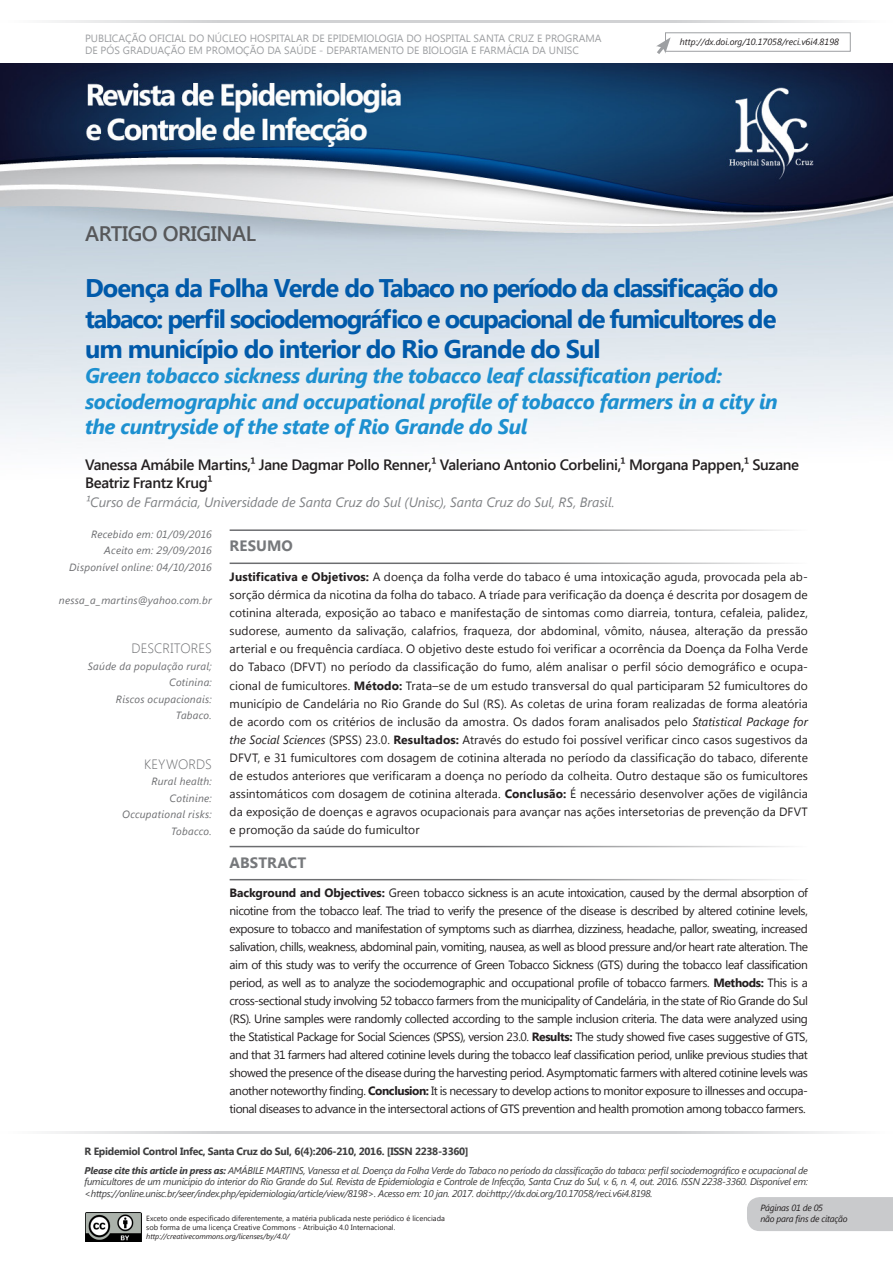
<style>
.page{position:relative;width:893px;height:1263px;background:#fff}
.page>*{position:absolute;margin:0;border:0;box-sizing:border-box;transform-origin:0 0}
.TÍTULOS{font:700 25.5px/30.6px "Segoe UI";letter-spacing:-.045em;color:#015aaa;text-align:justify}
.títulos_textos{font:italic 700 21px/25.2px "Segoe UI";letter-spacing:-.025em;color:#1d90d0}
.títulos_textos-2{font:600 21px "Segoe UI";letter-spacing:-.02em;color:#57585a}
.Nome_médico{font:600 15px/18px "Segoe UI";letter-spacing:-.025em;color:#231f20}
.SESSAO{font:700 15px "Segoe UI";letter-spacing:.005em;color:#76787b}
.Titulação_médicos_ok{font:italic 13.5px "Segoe UI";letter-spacing:-.005em;color:#808285}
.texto_ok{font:300 13.5px "Segoe UI";letter-spacing:.005em;color:#6c6d70}
.texto_ok-2{font:12px/18px "Segoe UI";letter-spacing:-.01em;color:#231f20;text-align:justify}
.texto_ok-3{font:italic 10.5px "Segoe UI";letter-spacing:.025em;color:#6c6d70}
.t1{font:10.5px/12.6px "Segoe UI";color:#9d9fa2}
.t2{font:700 10.5px "Segoe UI";letter-spacing:-.03em;color:#3e3e3f}
.t3{font:italic 9.75px/11.7px "Segoe UI";letter-spacing:-.03em;color:#3e3e3f;text-align:justify}
.t4{font:italic 9px "Segoe UI";letter-spacing:-.015em;color:#231f20}
.t5{font:7.5px/9px "Segoe UI";color:#231f20}
.t6{font:italic 7.5px "Segoe UI";color:#231f20}
.s1{font-weight:700}
.s2{font-style:italic}
</style>
<div class="page">
<img style="left:0;top:64px;width:893px;height:379px">
<hr style="left:0;top:20px;width:446px;height:2px;background:#d1d2d4">
<hr style="left:446px;top:20px;width:447px;height:2px;background:#d1d2d4">
<svg style="left:656px;top:37px;width:15px;height:17px"></svg>
<img style="left:85px;top:1213px;width:57px;height:29px">
<hr style="left:0;top:1131px;width:446px;height:3px;background:#d1d2d4">
<hr style="left:446px;top:1131px;width:446px;height:3px;background:#d1d2d4">
<div style="left:747px;top:1197px;width:146px;height:34px;background:#c9cacc"></div>
<hr style="left:230px;top:846px;width:578px;height:1px;background:#6c6d70">
<hr style="left:230px;top:879px;width:578px;height:1px;background:#6c6d70">
<hr style="left:230px;top:529px;width:578px;height:2px;background:#6c6d70">
<hr style="left:230px;top:562px;width:578px;height:2px;background:#6c6d70">
<p class="t1" style="left:85px;top:31px;width:518px">PUBLICAÇÃO OFICIAL DO NÚCLEO HOSPITALAR DE EPIDEMIOLOGIA DO HOSPITAL SANTA CRUZ E PROGRAMA<br>DE PÓS GRADUAÇÃO EM PROMOÇÃO DA SAÚDE - DEPARTAMENTO DE BIOLOGIA E FARMÁCIA DA UNISC</p>
<p class="t4" style="left:680px;top:35px;width:161px">http://dx.doi.org/10.17058/reci.v6i4.8198</p>
<p class="títulos_textos-2" style="left:85px;top:219px;width:172px">ARTIGO ORIGINAL</p>
<p class="TÍTULOS" style="left:85px;top:271px;width:695px">Doença da Folha Verde do Tabaco no período da classificação do tabaco: perfil sociodemográfico e ocupacional de fumicultores de um município do interior do Rio Grande do Sul</p>
<p class="títulos_textos" style="left:85px;top:362px;width:638px">Green tobacco sickness during the tobacco leaf classification period:</p>
<p class="títulos_textos" style="left:85px;top:387px;width:694px">sociodemographic and occupational profile of tobacco farmers in a city in the cuntryside of the state of Rio Grande do Sul</p>
<p class="Nome_médico" style="left:85px;top:455px;width:716px">Vanessa Amábile Martins,¹ Jane Dagmar Pollo Renner,¹ Valeriano Antonio Corbelini,¹ Morgana Pappen,¹ Suzane<br>Beatriz Frantz Krug¹</p>
<p class="Titulação_médicos_ok" style="left:85px;top:493px;width:531px">¹Curso de Farmácia, Universidade de Santa Cruz do Sul (Unisc), Santa Cruz do Sul, RS, Brasil.</p>
<p class="texto_ok-3" style="left:91px;top:526px;width:122px">Recebido em: 01/09/2016</p>
<p class="texto_ok-3" style="left:104px;top:543px;width:109px">Aceito em: 29/09/2016</p>
<p class="texto_ok-3" style="left:69px;top:559px;width:144px">Disponível online: 04/10/2016</p>
<p class="texto_ok-3" style="left:59px;top:592px;width:154px">nessa_a_martins@yahoo.com.br</p>
<p class="texto_ok" style="left:131px;top:639px;width:82px">DESCRITORES</p>
<p class="texto_ok-3" style="left:88px;top:658px;width:126px">Saúde da população rural;</p>
<p class="texto_ok-3" style="left:169px;top:675px;width:44px">Cotinina:</p>
<p class="texto_ok-3" style="left:116px;top:691px;width:97px">Riscos ocupacionais:</p>
<p class="texto_ok-3" style="left:176px;top:708px;width:38px">Tabaco.</p>
<p class="texto_ok" style="left:144px;top:754px;width:69px">KEYWORDS</p>
<p class="texto_ok-3" style="left:151px;top:774px;width:62px">Rural health:</p>
<p class="texto_ok-3" style="left:170px;top:790px;width:44px">Cotinine:</p>
<p class="texto_ok-3" style="left:122px;top:807px;width:91px">Occupational risks:</p>
<p class="texto_ok-3" style="left:171px;top:823px;width:42px">Tobacco.</p>
<p class="SESSAO" style="left:230px;top:535px;width:65px">RESUMO</p>
<p class="texto_ok-2" style="left:230px;top:568px;width:580px"><span class="s1">Justificativa e Objetivos:</span> A doença da folha verde do tabaco é uma intoxicação aguda, provocada pela ab&shy;sorção dérmica da nicotina da folha do tabaco. A tríade para verificação da doença é descrita por dosagem de cotinina alterada, exposição ao tabaco e manifestação de sintomas como diarreia, tontura, cefaleia, palidez, sudorese, aumento da salivação, calafrios, fraqueza, dor abdominal, vômito, náusea, alteração da pressão arterial e ou frequência cardíaca. O objetivo deste estudo foi verificar a ocorrência da Doença da Folha Verde do Tabaco (DFVT) no período da classificação do fumo, além analisar o perfil sócio demográfico e ocupa&shy;cional de fumicultores. <span class="s1">Método:</span> Trata–se de um estudo transversal do qual participaram 52 fumicultores do município de Candelária no Rio Grande do Sul (RS). As coletas de urina foram realizadas de forma aleatória de acordo com os critérios de inclusão da amostra. Os dados foram analisados pelo <span class="s2">Statistical Package for the Social Sciences</span> (SPSS) 23.0. <span class="s1">Resultados:</span> Através do estudo foi possível verificar cinco casos sugestivos da DFVT, e 31 fumicultores com dosagem de cotinina alterada no período da classificação do tabaco, diferente de estudos anteriores que verificaram a doença no período da colheita. Outro destaque são os fumicultores assintomáticos com dosagem de cotinina alterada. <span class="s1">Conclusão:</span> É necessário desenvolver ações de vigilância da exposição de doenças e agravos ocupacionais para avançar nas ações intersetorias de prevenção da DFVT e promoção da saúde do fumicultor</p>
<p class="SESSAO" style="left:230px;top:851px;width:78px">ABSTRACT</p>
<p class="texto_ok-2" style="left:230px;top:883px;width:580px"><span class="s1">Background and Objectives:</span> Green tobacco sickness is an acute intoxication, caused by the dermal absorption of nicotine from the tobacco leaf. The triad to verify the presence of the disease is described by altered cotinine levels, exposure to tobacco and manifestation of symptoms such as diarrhea, dizziness, headache, pallor, sweating, increased salivation, chills, weakness, abdominal pain, vomiting, nausea, as well as blood pressure and/or heart rate alteration. The aim of this study was to verify the occurrence of Green Tobacco Sickness (GTS) during the tobacco leaf classification period, as well as to analyze the sociodemographic and occupational profile of tobacco farmers. <span class="s1">Methods:</span> This is a cross-sectional study involving 52 tobacco farmers from the municipality of Candelária, in the state of Rio Grande do Sul (RS). Urine samples were randomly collected according to the sample inclusion criteria. The data were analyzed using the Statistical Package for Social Sciences (SPSS), version 23.0. <span class="s1">Results:</span> The study showed five cases suggestive of GTS, and that 31 farmers had altered cotinine levels during the tobacco leaf classification period, unlike previous studies that showed the presence of the disease during the harvesting period. Asymptomatic farmers with altered cotinine levels was another noteworthy finding. <span class="s1">Conclusion:</span> It is necessary to develop actions to monitor exposure to illnesses and occupa&shy;tional diseases to advance in the intersectoral actions of GTS prevention and health promotion among tobacco farmers.</p>
<p class="t2" style="left:85px;top:1144px;width:386px">R Epidemiol Control Infec, Santa Cruz do Sul, 6(4):206-210, 2016. [ISSN 2238-3360]</p>
<p class="t3" style="left:85px;top:1164px;width:725px"><span class="s1">Please cite this article in press as:</span> AMÁBILE MARTINS, Vanessa et al. Doença da Folha Verde do Tabaco no período da classificação do tabaco: perfil sociodemográfico e ocupacional de fumicultores de um município do interior do Rio Grande do Sul. Revista de Epidemiologia e Controle de Infecção, Santa Cruz do Sul, v. 6, n. 4, out. 2016. ISSN 2238-3360. Disponível em: &lt;https://online.unisc.br/seer/index.php/epidemiologia/article/view/8198&gt;. Acesso em: 10 jan. 2017. doi:http://dx.doi.org/10.17058/reci.v6i4.8198.</p>
<p class="t5" style="left:146px;top:1213px;width:300px">Exceto onde especificado diferentemente, a matéria publicada neste periódico é licenciada sob forma de uma licença Creative Commons - Atribuição 4.0 Internacional.</p>
<p class="t6" style="left:146px;top:1231px;width:145px">http://creativecommons.org/licenses/by/4.0/</p>
<p class="t4" style="left:760px;top:1201px;width:64px">Páginas 01 de 05</p>
<p class="t4" style="left:760px;top:1212px;width:88px">não para fins de citação</p>
</div>
